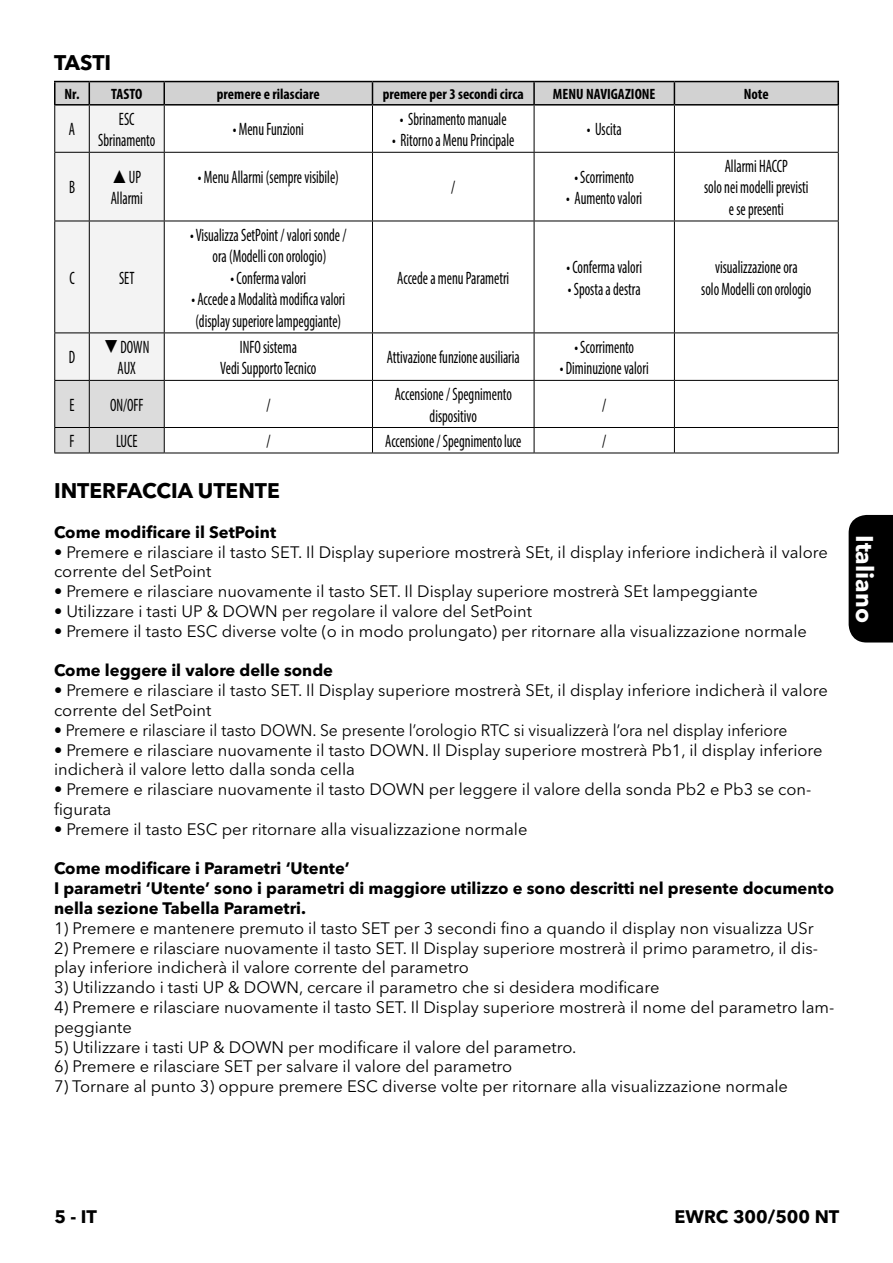
<style>
.page{position:relative;width:893px;height:1263px;background:#fff}
.page>*{position:absolute;margin:0;border:0;box-sizing:border-box;transform-origin:0 0}
.t1{font:700 24px "Avenir Next LT Pro";color:#fff}
.t2{font:700 21px "Avenir Next LT Pro";color:#000}
.t3{font:condensed 18px/21.6px "Myriad Pro";color:#000;text-align:center;scale:.8 1}
.t4{font:700 18px "Avenir Next LT Pro";color:#000}
.t5{font:16.5px/19.8px "Avenir Next LT Pro";color:#000}
.t6{font:700 16.5px/19.8px "Avenir Next LT Pro";color:#000}
.t7{font:16.5px "Avenir Next LT Pro";color:#000;scale:.95 1}
.t8{font:700 condensed 15px "Myriad Pro";color:#000}
</style>
<div class="page">
<div style="left:849px;top:515px;width:44px;height:127px;background:#000"></div>
<hr style="left:54px;top:81px;width:35px;height:1px;background:#000">
<hr style="left:89px;top:81px;width:75px;height:1px;background:#000">
<hr style="left:164px;top:81px;width:208px;height:1px;background:#000">
<hr style="left:372px;top:81px;width:162px;height:1px;background:#000">
<hr style="left:534px;top:81px;width:140px;height:1px;background:#000">
<hr style="left:674px;top:81px;width:165px;height:1px;background:#000">
<hr style="left:54px;top:453px;width:35px;height:1px;background:#000">
<hr style="left:89px;top:453px;width:75px;height:1px;background:#000">
<hr style="left:164px;top:453px;width:208px;height:1px;background:#000">
<hr style="left:372px;top:453px;width:162px;height:1px;background:#000">
<hr style="left:534px;top:453px;width:140px;height:1px;background:#000">
<hr style="left:674px;top:453px;width:165px;height:1px;background:#000">
<svg style="left:54px;top:82px;width:785px;height:371px"></svg>
<p class="t2" style="left:54px;top:50px;width:59px">TASTI</p>
<p class="t8" style="left:65px;top:84px;width:79px">Nr. TASTO</p>
<p class="t8" style="left:217px;top:84px;width:104px">premere e rilasciare</p>
<p class="t8" style="left:383px;top:84px;width:143px">premere per 3 secondi circa</p>
<p class="t8" style="left:553px;top:84px;width:104px">MENU NAVIGAZIONE</p>
<p class="t8" style="left:744px;top:84px;width:26px">Note</p>
<p class="t3" style="left:69px;top:118px;width:9px">A</p>
<p class="t3" style="left:98px;top:108px;width:73px">ESC<br>Sbrinamento</p>
<p class="t3" style="left:233px;top:118px;width:90px">• Menu Funzioni</p>
<p class="t3" style="left:400px;top:108px;width:135px">• Sbrinamento manuale</p>
<p class="t3" style="left:392px;top:129px;width:154px">• Ritorno a Menu Principale</p>
<p class="t3" style="left:587px;top:118px;width:45px">• Uscita</p>
<p class="t3" style="left:69px;top:176px;width:9px">B</p>
<p class="t3" style="left:111px;top:166px;width:42px;text-align:right">UP<br>Allarmi</p>
<p class="t3" style="left:198px;top:166px;width:178px">• Menu Allarmi (sempre visibile)</p>
<p class="t3" style="left:69px;top:267px;width:8px">C</p>
<p class="t3" style="left:119px;top:267px;width:21px">SET</p>
<p class="t3" style="left:190px;top:224px;width:197px">• Visualizza SetPoint / valori sonde / ora (Modelli con orologio)</p>
<p class="t3" style="left:231px;top:267px;width:96px">• Conferma valori</p>
<p class="t3" style="left:192px;top:288px;width:194px;text-align:left">• Accede a Modalità modifica valori (display superiore lampeggiante)</p>
<p class="t3" style="left:451px;top:176px;width:7px">/</p>
<p class="t3" style="left:397px;top:267px;width:141px">Accede a menu Parametri</p>
<p class="t3" style="left:69px;top:346px;width:10px">D</p>
<p class="t3" style="left:104px;top:336px;width:58px">❑ DOWN<br>AUX</p>
<p class="t3" style="left:220px;top:336px;width:122px">INFO sistema<br>Vedi Supporto Tecnico</p>
<p class="t3" style="left:387px;top:346px;width:168px">Attivazione funzione ausiliaria</p>
<p class="t3" style="left:574px;top:166px;width:76px">• Scorrimento</p>
<p class="t3" style="left:566px;top:187px;width:96px">• Aumento valori</p>
<p class="t3" style="left:566px;top:256px;width:96px">• Conferma valori</p>
<p class="t3" style="left:568px;top:278px;width:93px">• Sposta a destra</p>
<p class="t3" style="left:574px;top:336px;width:76px">• Scorrimento</p>
<p class="t3" style="left:560px;top:357px;width:113px">• Diminuzione valori</p>
<p class="t3" style="left:69px;top:394px;width:8px">E</p>
<p class="t3" style="left:110px;top:394px;width:43px">ON/OFF</p>
<p class="t3" style="left:266px;top:394px;width:7px">/</p>
<p class="t3" style="left:395px;top:383px;width:148px">Accensione / Spegnimento dispositivo</p>
<p class="t3" style="left:602px;top:394px;width:7px">/</p>
<p class="t3" style="left:70px;top:430px;width:8px">F</p>
<p class="t3" style="left:116px;top:430px;width:28px">LUCE</p>
<p class="t3" style="left:266px;top:430px;width:7px">/</p>
<p class="t3" style="left:385px;top:430px;width:172px">Accensione / Spegnimento luce</p>
<p class="t3" style="left:602px;top:430px;width:7px">/</p>
<p class="t3" style="left:704px;top:155px;width:132px">Allarmi HACCP<br>solo nei modelli previsti e se presenti</p>
<p class="t3" style="left:701px;top:256px;width:139px">visualizzazione ora<br>solo Modelli con orologio</p>
<p class="t2" style="left:54px;top:478px;width:227px">INTERFACCIA UTENTE</p>
<p class="t6" style="left:54px;top:522px;width:224px">Come modificare il SetPoint</p>
<p class="t5" style="left:54px;top:542px;width:775px">• Premere e rilasciare il tasto SET. Il Display superiore mostrerà SEt, il display inferiore indicherà il valore corrente del SetPoint</p>
<p class="t5" style="left:54px;top:581px;width:705px">• Premere e rilasciare nuovamente il tasto SET. Il Display superiore mostrerà SEt lampeggiante</p>
<p class="t5" style="left:54px;top:601px;width:479px">• Utilizzare i tasti UP &amp; DOWN per regolare il valore del SetPoint</p>
<p class="t5" style="left:54px;top:621px;width:754px">• Premere il tasto ESC diverse volte (o in modo prolungato) per ritornare alla visualizzazione normale</p>
<p class="t6" style="left:54px;top:661px;width:281px">Come leggere il valore delle sonde</p>
<p class="t5" style="left:54px;top:680px;width:775px">• Premere e rilasciare il tasto SET. Il Display superiore mostrerà SEt, il display inferiore indicherà il valore corrente del SetPoint</p>
<p class="t7" style="left:54px;top:720px;width:774px">• Premere e rilasciare il tasto DOWN. Se presente l’orologio RTC si visualizzerà l’ora nel display inferiore</p>
<p class="t5" style="left:54px;top:740px;width:770px">• Premere e rilasciare nuovamente il tasto DOWN. Il Display superiore mostrerà Pb1, il display inferiore indicherà il valore letto dalla sonda cella</p>
<p class="t5" style="left:54px;top:779px;width:759px">• Premere e rilasciare nuovamente il tasto DOWN per leggere il valore della sonda Pb2 e Pb3 se con&shy;figurata</p>
<p class="t5" style="left:54px;top:819px;width:475px">• Premere il tasto ESC per ritornare alla visualizzazione normale</p>
<p class="t6" style="left:54px;top:859px;width:782px">Come modificare i Parametri ‘Utente’<br>I parametri ‘Utente’ sono i parametri di maggiore utilizzo e sono descritti nel presente documento nella sezione Tabella Parametri.</p>
<p class="t5" style="left:54px;top:918px;width:761px">1) Premere e mantenere premuto il tasto SET per 3 secondi fino a quando il display non visualizza USr</p>
<p class="t5" style="left:54px;top:938px;width:766px">2) Premere e rilasciare nuovamente il tasto SET. Il Display superiore mostrerà il primo parametro, il dis&shy;play inferiore indicherà il valore corrente del parametro</p>
<p class="t5" style="left:54px;top:977px;width:607px">3) Utilizzando i tasti UP &amp; DOWN, cercare il parametro che si desidera modificare</p>
<p class="t5" style="left:54px;top:997px;width:782px">4) Premere e rilasciare nuovamente il tasto SET. Il Display superiore mostrerà il nome del parametro lam&shy;peggiante</p>
<p class="t5" style="left:54px;top:1037px;width:524px">5) Utilizzare i tasti UP &amp; DOWN per modificare il valore del parametro.</p>
<p class="t5" style="left:54px;top:1057px;width:460px">6) Premere e rilasciare SET per salvare il valore del parametro</p>
<p class="t5" style="left:54px;top:1076px;width:736px">7) Tornare al punto 3) oppure premere ESC diverse volte per ritornare alla visualizzazione normale</p>
<h1 class="t1" style="left:879px;top:535px;width:89px;rotate:90deg">Italiano</h1>
<p class="t4" style="left:54px;top:1205px;width:44px">5 - IT</p>
<p class="t4" style="left:675px;top:1205px;width:166px">EWRC 300/500 NT</p>
</div>
